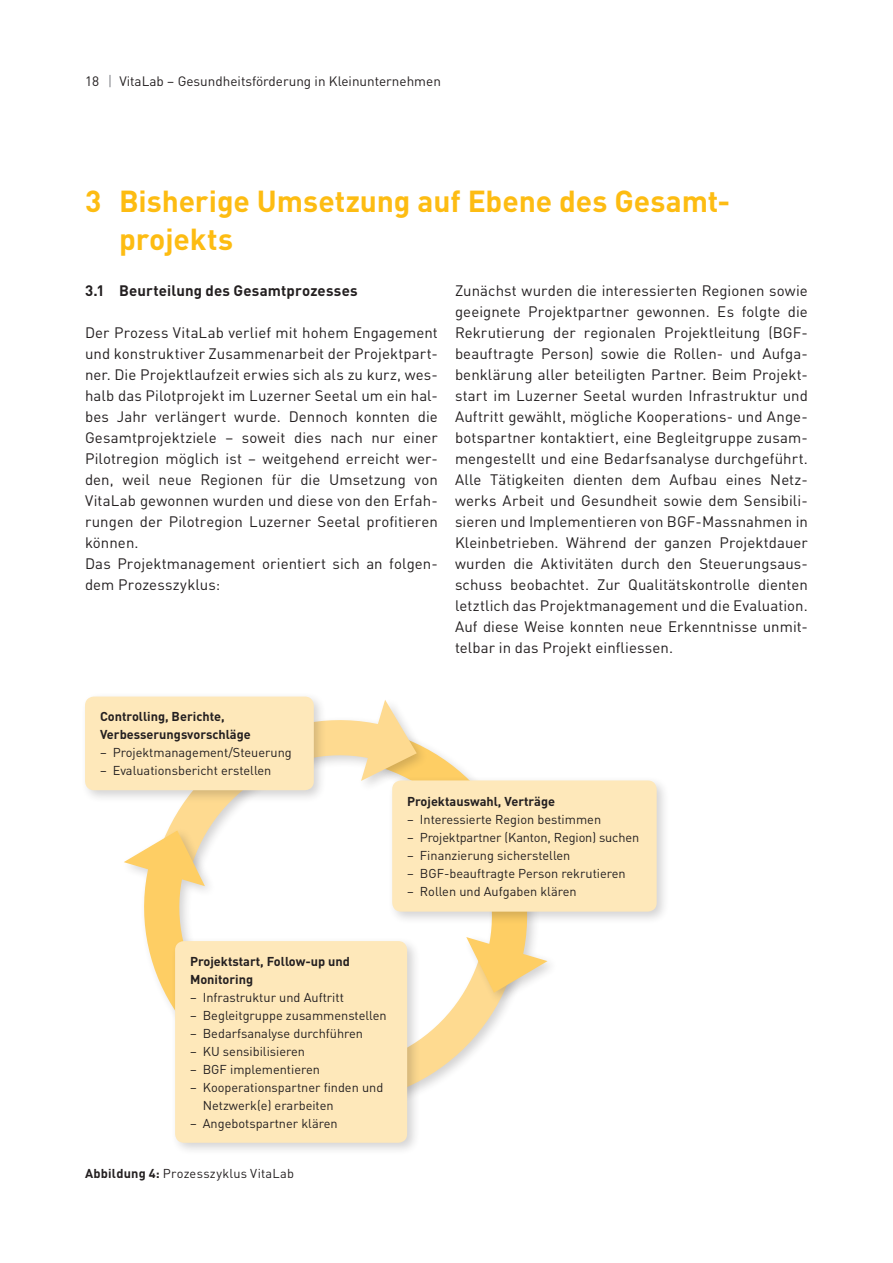
<style>
.page{position:relative;width:893px;height:1263px;background:#fff}
.page>*{position:absolute;margin:0;border:0;box-sizing:border-box;transform-origin:0 0}
.t1{font:700 30px/37.5px "DINOT";letter-spacing:-.005em;color:#fdbc12}
.t2{font:15px/21px "DINOT";letter-spacing:.005em;color:#231f20;text-align:justify}
.t3{font:700 15px "DINOT";letter-spacing:.01em;color:#231f20}
.t4{font:13.5px "DINOT";color:#231f20}
.t5{font:12.75px/18px "DINOT";color:#231f20}
.t6{font:700 12.75px/18px "DINOT";color:#231f20}
.t7{font:12.75px "DINOT";letter-spacing:.02em;color:#231f20}
.s1{font-weight:700}
</style>
<div class="page">
<svg style="left:109px;top:75px;width:2px;height:12px"></svg>
<svg style="left:420px;top:1007px;width:86px;height:83px"></svg>
<svg style="left:431px;top:750px;width:98px;height:257px"></svg>
<svg style="left:466px;top:937px;width:81px;height:56px"></svg>
<svg style="left:175px;top:720px;width:256px;height:96px"></svg>
<svg style="left:361px;top:700px;width:56px;height:81px"></svg>
<div style="left:80px;top:692px;width:247px;height:112px;background:#231f20;opacity:.2"></div>
<div style="left:85px;top:696px;width:229px;height:94px;background:#fee8ba;border-radius:9px"></div>
<div style="left:387px;top:776px;width:283px;height:149px;background:#231f20;opacity:.2"></div>
<div style="left:392px;top:780px;width:265px;height:132px;background:#fee8ba;border-radius:9px"></div>
<svg style="left:144px;top:816px;width:85px;height:188px"></svg>
<svg style="left:124px;top:830px;width:81px;height:56px"></svg>
<div style="left:170px;top:936px;width:250px;height:220px;background:#231f20;opacity:.2"></div>
<div style="left:175px;top:941px;width:232px;height:202px;background:#fee8ba;border-radius:9px"></div>
<p class="t4" style="left:85px;top:72px;width:16px">18</p>
<p class="t4" style="left:119px;top:72px;width:323px">VitaLab – Gesundheitsförderung in Kleinunternehmen</p>
<h1 class="t1" style="left:119px;top:182px;width:609px;text-indent:-34px">3 Bisherige Umsetzung auf Ebene des Gesamt&shy;projekts</h1>
<p class="t2" style="left:455px;top:280px;width:354px">Zunächst wurden die interessierten Regionen sowie geeignete Projektpartner gewonnen. Es folgte die Rekrutierung der regionalen Projektleitung (BGF&shy;beauftragte Person) sowie die Rollen- und Aufga&shy;benklärung aller beteiligten Partner. Beim Projekt&shy;start im Luzerner Seetal wurden Infrastruktur und Auftritt gewählt, mögliche Kooperations- und Ange&shy;botspartner kontaktiert, eine Begleitgruppe zusam&shy;mengestellt und eine Bedarfsanalyse durchgeführt.<br>Alle Tätigkeiten dienten dem Aufbau eines Netz&shy;werks Arbeit und Gesundheit sowie dem Sensibili&shy;sieren und Implementieren von BGF-Massnahmen in Kleinbetrieben. Während der ganzen Projektdauer wurden die Aktivitäten durch den Steuerungsaus&shy;schuss beobachtet. Zur Qualitätskontrolle dienten letztlich das Projektmanagement und die Evaluation.<br>Auf diese Weise konnten neue Erkenntnisse unmit&shy;telbar in das Projekt einfliessen.</p>
<p class="t3" style="left:85px;top:281px;width:274px">3.1 Beurteilung des Gesamtprozesses</p>
<p class="t2" style="left:85px;top:322px;width:354px;text-align:left">Der Prozess VitaLab verlief mit hohem Engagement und konstruktiver Zusammenarbeit der Projektpart&shy;ner. Die Projektlaufzeit erwies sich als zu kurz, wes&shy;halb das Pilotprojekt im Luzerner Seetal um ein hal&shy;bes Jahr verlängert wurde. Dennoch konnten die Gesamtprojektziele – soweit dies nach nur einer Pilotregion möglich ist – weitgehend erreicht wer&shy;den, weil neue Regionen für die Umsetzung von VitaLab gewonnen wurden und diese von den Erfah&shy;rungen der Pilotregion Luzerner Seetal profitieren können.<br>Das Projektmanagement orientiert sich an folgen&shy;dem Prozesszyklus:</p>
<p class="t6" style="left:100px;top:707px;width:152px">Controlling, Berichte,<br>Verbesserungsvorschläge</p>
<p class="t5" style="left:100px;top:743px;width:193px">– Projektmanagement/Steuerung</p>
<p class="t5" style="left:100px;top:761px;width:173px">– Evaluationsbericht erstellen</p>
<p class="t6" style="left:407px;top:792px;width:150px">Projektauswahl, Verträge</p>
<p class="t5" style="left:407px;top:810px;width:196px">– Interessierte Region bestimmen</p>
<p class="t5" style="left:407px;top:828px;width:234px">– Projektpartner (Kanton, Region) suchen</p>
<p class="t5" style="left:407px;top:846px;width:165px">– Finanzierung sicherstellen</p>
<p class="t5" style="left:407px;top:864px;width:220px">– BGF-beauftragte Person rekrutieren</p>
<p class="t5" style="left:407px;top:882px;width:171px">– Rollen und Aufgaben klären</p>
<p class="t6" style="left:190px;top:952px;width:161px">Projektstart, Follow-up und<br>Monitoring</p>
<p class="t5" style="left:190px;top:988px;width:155px">– Infrastruktur und Auftritt</p>
<p class="t5" style="left:190px;top:1006px;width:198px">– Begleitgruppe zusammenstellen</p>
<p class="t5" style="left:190px;top:1024px;width:175px">– Bedarfsanalyse durchführen</p>
<p class="t5" style="left:190px;top:1042px;width:117px">– KU sensibilisieren</p>
<p class="t5" style="left:190px;top:1060px;width:131px">– BGF implementieren</p>
<p class="t5" style="left:203px;top:1078px;width:182px;text-indent:-13px">– Kooperationspartner finden und<br>Netzwerk(e) erarbeiten</p>
<p class="t5" style="left:190px;top:1114px;width:149px">– Angebotspartner klären</p>
<p class="t7" style="left:85px;top:1165px;width:211px"><span class="s1">Abbildung 4:</span> Prozesszyklus VitaLab</p>
</div>
